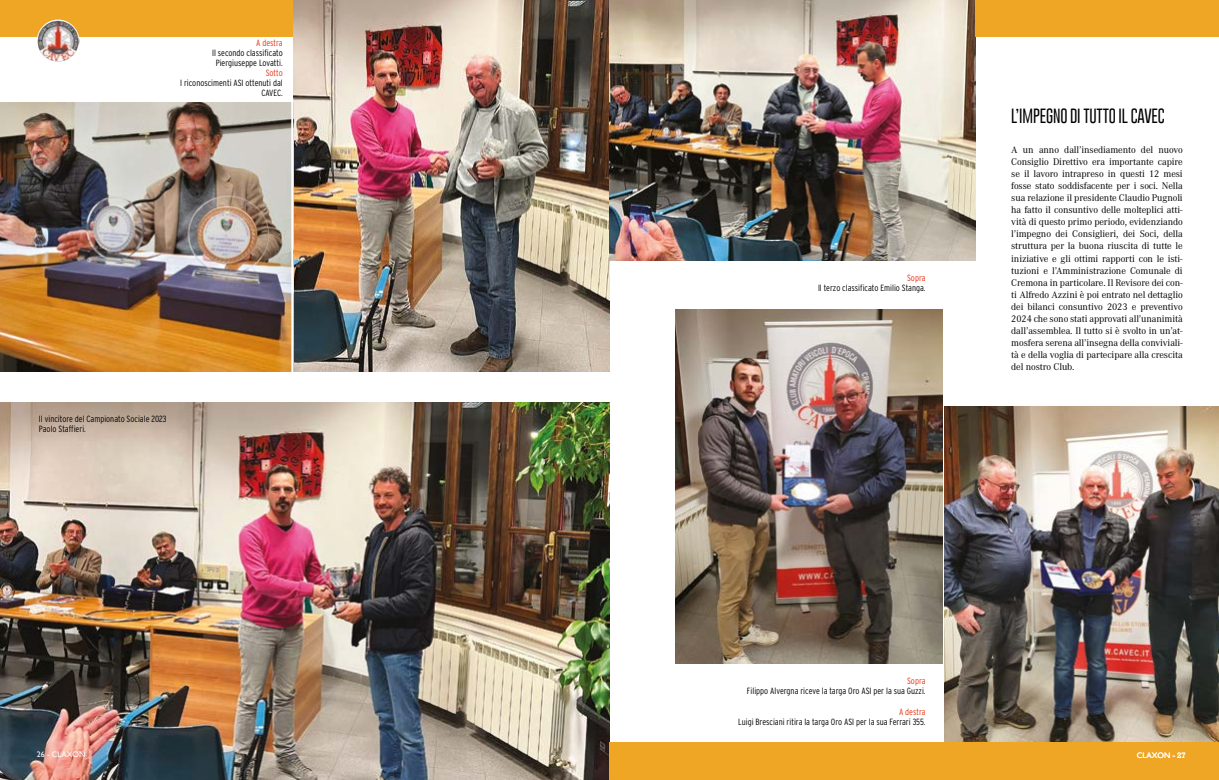
<style>
.page{position:relative;width:1219px;height:780px;background:#fff}
.page>*{position:absolute;margin:0;border:0;box-sizing:border-box;transform-origin:0 0}
.t1{font:100 15px "Gobold";letter-spacing:-.01em;color:#000}
.t2{font:10px/12px "Corporate A";letter-spacing:-.01em;color:#000;text-align:justify}
.t3{font:300 condensed 9px/10px "Interstate";color:#000;text-align:center}
.t4{font:300 condensed 9px "Interstate";letter-spacing:-.005em;color:#e63312}
.t5{font:8px "Gill Sans";color:#fff}
.s1{font-family:"Rockwell"}
</style>
<div class="page">
<div style="left:0;top:0;width:293px;height:37px;background:#efa625"></div>
<img style="left:37px;top:20px;width:42px;height:42px;border-radius:21px">
<img style="left:293px;top:0;width:316px;height:371px">
<img style="left:0;top:403px;width:609px;height:377px">
<img style="left:944px;top:406px;width:275px;height:336px">
<img style="left:676px;top:309px;width:266px;height:354px">
<img style="left:609px;top:0;width:366px;height:260px">
<img style="left:0;top:103px;width:291px;height:268px">
<div style="left:975px;top:0;width:244px;height:37px;background:#efa625"></div>
<div style="left:609px;top:742px;width:610px;height:38px;background:#efa625"></div>
<p class="t4" style="left:256px;top:38px;width:28px">A destra</p>
<p class="t3" style="left:212px;top:48px;width:72px">Il secondo classificato<br>Piergiuseppe Lovatti.</p>
<p class="t4" style="left:266px;top:68px;width:19px">Sotto</p>
<p class="t3" style="left:180px;top:78px;width:104px;text-align:right">I riconoscimenti ASI ottenuti dal<br>CAVEC.</p>
<p class="t3" style="left:39px;top:413px;width:129px;text-align:left">Il vincitore del Campionato Sociale 2023<br>Paolo Staffieri.</p>
<p class="t4" style="left:907px;top:273px;width:20px">Sopra</p>
<p class="t3" style="left:818px;top:283px;width:109px">Il terzo classificato Emilio Stanga.</p>
<h1 class="t1" style="left:1011px;top:106px;width:155px">L’IMPEGNO DI TUTTO IL CAVEC</h1>
<p class="t2" style="left:1011px;top:144px;width:173px">A un anno dall’insediamento del nuovo Consiglio Direttivo era importante capire se il lavoro intrapreso in questi 12 mesi fosse stato soddisfacente per i soci. Nella sua relazione il presidente Claudio Pugnoli ha fatto il consuntivo delle molteplici atti&shy;vità di questo primo periodo, evidenziando l’impegno dei Consiglieri, dei Soci, della struttura per la buona riuscita di tutte le iniziative e gli ottimi rapporti con le isti&shy;tuzioni e l’Amministrazione Comunale di Cremona in particolare. Il Revisore dei con&shy;ti Alfredo Azzini è poi entrato nel dettaglio dei bilanci consuntivo 2023 e preventivo 2024 che sono stati approvati all’unanimità dall’assemblea. Il tutto si è svolto in un’at&shy;mosfera serena all’insegna della conviviali&shy;tà e della voglia di partecipare alla crescita del nostro Club.</p>
<p class="t4" style="left:907px;top:675px;width:20px">Sopra</p>
<p class="t3" style="left:747px;top:685px;width:180px">Filippo Alvergna riceve la targa Oro ASI per la sua Guzzi.</p>
<p class="t4" style="left:899px;top:706px;width:28px">A destra</p>
<p class="t3" style="left:738px;top:716px;width:189px">Luigi Bresciani ritira la targa Oro ASI per la sua Ferrari 355.</p>
<p class="t5" style="left:37px;top:749px;width:50px">26 - CLAXON</p>
<p class="t5" style="left:1137px;top:750px;width:50px">CLAXON <span class="s1">- 27</span></p>
</div>
